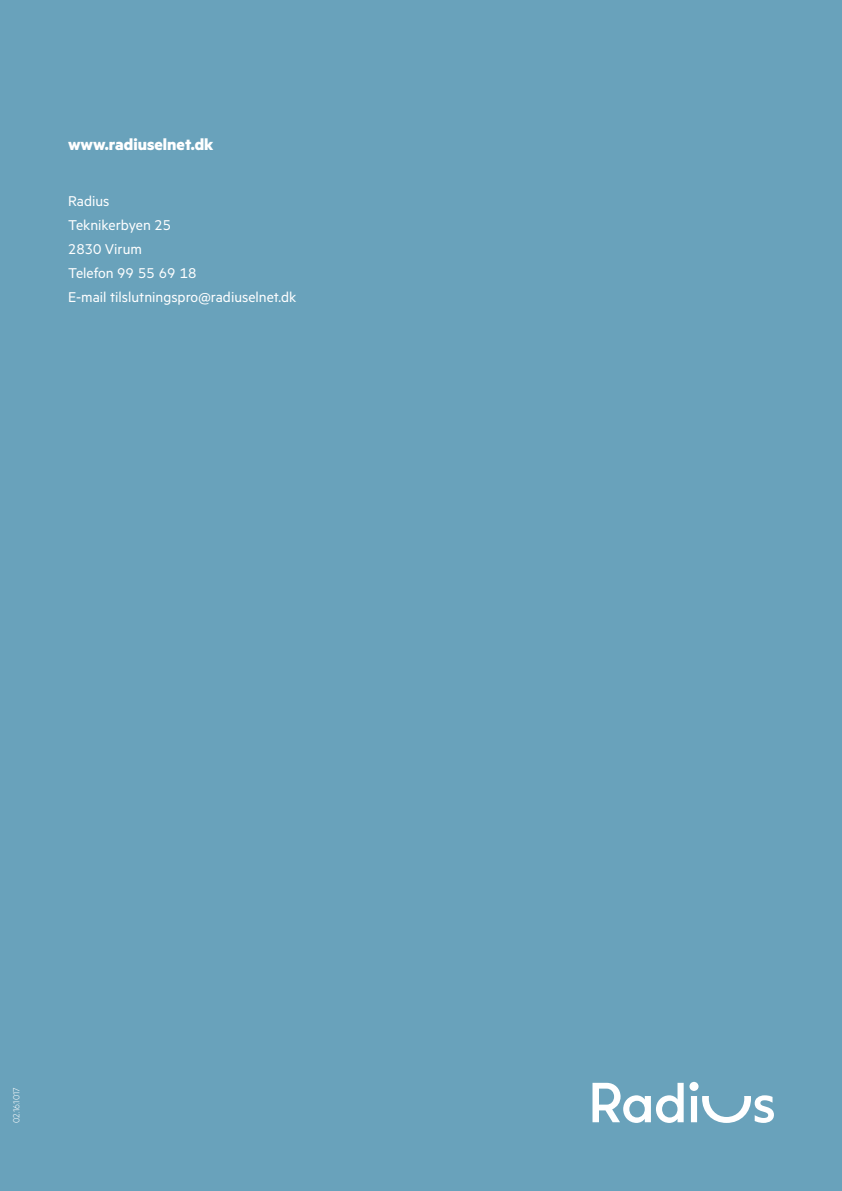
<style>
.page{position:relative;width:842px;height:1191px;background:#69a2bb}
.page>*{position:absolute;margin:0;border:0;box-sizing:border-box;transform-origin:0 0}
.t1{font:700 18px "Metric";color:#fff}
.t2{font:16px/24px "Metric";color:#fff}
.t3{font:300 10px "Metric";color:#fff}
</style>
<div class="page">
<svg style="left:592px;top:1081px;width:182px;height:42px"></svg>
<p class="t1" style="left:68px;top:133px;width:147px">www.radiuselnet.dk</p>
<p class="t2" style="left:68px;top:188px;width:230px">Radius<br>Teknikerbyen 25<br>2830 Virum<br>Telefon 99 55 69 18<br>E-mail tilslutningspro@radiuselnet.dk</p>
<p class="t3" style="left:10px;top:1123px;width:37px;rotate:-90deg">02.16.1017</p>
</div>
